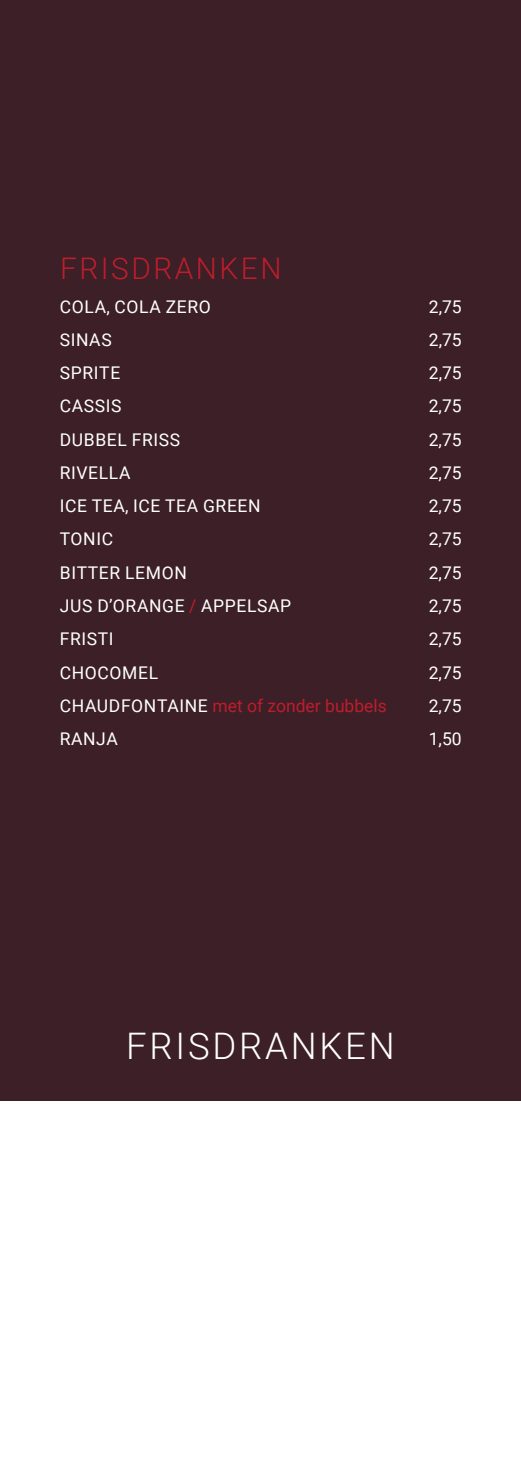
<style>
.page{position:relative;width:521px;height:1474px;background:#fff}
.page>*{position:absolute;margin:0;border:0;box-sizing:border-box;transform-origin:0 0}
.t1{font:300 36.57px "Roboto";letter-spacing:.075em;color:#fff}
.t2{font:300 29.75px "Roboto";letter-spacing:.085em;color:#be1d2c}
.t3{font:17.5px "Roboto";letter-spacing:.035em;color:#fff}
.t4{font:17.5px "Roboto";color:#be1d2c}
.s1{color:#be1d2c}
.s2{color:#fff}
</style>
<div class="page">
<div style="left:0;top:0;width:521px;height:1100px;background:#3c1f27"></div>
<h2 class="t2" style="left:60px;top:248px;width:223px">FRISDRANKEN</h2>
<p class="t3" style="left:60px;top:294px;width:152px">COLA, COLA ZERO</p>
<p class="t3" style="left:429px;top:294px;width:34px">2,75</p>
<p class="t3" style="left:60px;top:327px;width:53px">SINAS</p>
<p class="t3" style="left:429px;top:327px;width:34px">2,75</p>
<p class="t3" style="left:60px;top:360px;width:62px">SPRITE</p>
<p class="t3" style="left:429px;top:360px;width:34px">2,75</p>
<p class="t3" style="left:60px;top:394px;width:63px">CASSIS</p>
<p class="t3" style="left:429px;top:394px;width:34px">2,75</p>
<p class="t3" style="left:60px;top:427px;width:122px">DUBBEL FRISS</p>
<p class="t3" style="left:429px;top:427px;width:34px">2,75</p>
<p class="t3" style="left:60px;top:460px;width:72px">RIVELLA</p>
<p class="t3" style="left:429px;top:460px;width:34px">2,75</p>
<p class="t3" style="left:60px;top:493px;width:202px">ICE TEA, ICE TEA GREEN</p>
<p class="t3" style="left:429px;top:493px;width:34px">2,75</p>
<p class="t3" style="left:60px;top:527px;width:55px">TONIC</p>
<p class="t3" style="left:429px;top:527px;width:34px">2,75</p>
<p class="t3" style="left:60px;top:560px;width:129px">BITTER LEMON</p>
<p class="t3" style="left:429px;top:560px;width:34px">2,75</p>
<p class="t3" style="left:60px;top:593px;width:233px">JUS D’ORANGE <span class="s1">/</span> APPELSAP</p>
<p class="t3" style="left:429px;top:593px;width:34px">2,75</p>
<p class="t3" style="left:60px;top:626px;width:55px">FRISTI</p>
<p class="t3" style="left:429px;top:626px;width:34px">2,75</p>
<p class="t3" style="left:60px;top:660px;width:100px">CHOCOMEL</p>
<p class="t3" style="left:429px;top:660px;width:34px">2,75</p>
<p class="t4" style="left:60px;top:693px;width:328px"><span class="s2">CHAUDFONTAINE</span> met of zonder bubbels</p>
<p class="t3" style="left:429px;top:693px;width:34px">2,75</p>
<p class="t3" style="left:60px;top:726px;width:60px">RANJA</p>
<p class="t3" style="left:429px;top:726px;width:34px">1,50</p>
<h1 class="t1" style="left:126px;top:1020px;width:270px">FRISDRANKEN</h1>
</div>
